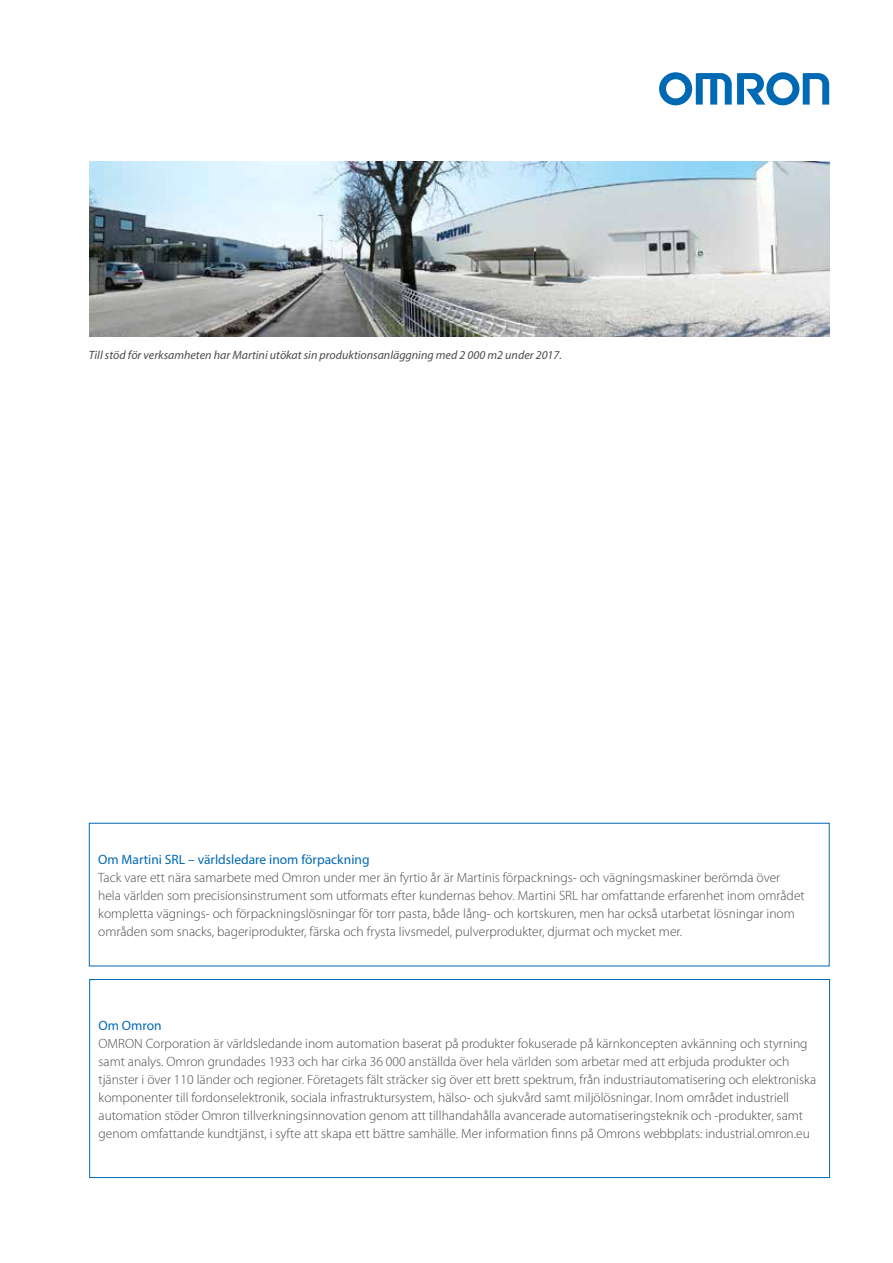
<style>
.page{position:relative;width:893px;height:1263px;background:#fff}
.page>*{position:absolute;margin:0;border:0;box-sizing:border-box;transform-origin:0 0}
.t1{font:300 13.5px/18px "Myriad Pro";color:#4a4a49}
.t2{font:13.5px "Myriad Pro";color:#0069b4}
.t3{font:italic 12px "Myriad Pro";color:#4a4a49}
</style>
<div class="page">
<svg style="left:659px;top:72px;width:170px;height:33px"></svg>
<img style="left:89px;top:162px;width:740px;height:175px">
<div style="left:89px;top:979px;width:741px;height:199px;border:1px solid #0069b4"></div>
<p class="t3" style="left:89px;top:347px;width:474px">Till stöd för verksamheten har Martini utökat sin produktionsanläggning med 2 000 m2 under 2017.</p>
<p class="t2" style="left:98px;top:851px;width:273px">Om Martini SRL – världsledare inom förpackning</p>
<p class="t1" style="left:98px;top:868px;width:708px">Tack vare ett nära samarbete med Omron under mer än fyrtio år är Martinis förpacknings- och vägningsmaskiner berömda över hela världen som precisionsinstrument som utformats efter kundernas behov. Martini SRL har omfattande erfarenhet inom området kompletta vägnings- och förpackningslösningar för torr pasta, både lång- och kortskuren, men har också utarbetat lösningar inom områden som snacks, bageriprodukter, färska och frysta livsmedel, pulverprodukter, djurmat och mycket mer.</p>
<p class="t2" style="left:99px;top:1017px;width:65px">Om Omron</p>
<p class="t1" style="left:99px;top:1034px;width:719px">OMRON Corporation är världsledande inom automation baserat på produkter fokuserade på kärnkoncepten avkänning och styrning samt analys. Omron grundades 1933 och har cirka 36 000 anställda över hela världen som arbetar med att erbjuda produkter och tjänster i över 110 länder och regioner. Företagets fält sträcker sig över ett brett spektrum, från industriautomatisering och elektroniska komponenter till fordonselektronik, sociala infrastruktursystem, hälso- och sjukvård samt miljölösningar. Inom området industriell automation stöder Omron tillverkningsinnovation genom att tillhandahålla avancerade automatiseringsteknik och -produkter, samt genom omfattande kundtjänst, i syfte att skapa ett bättre samhälle. Mer information finns på Omrons webbplats: industrial.omron.eu</p>
</div>
